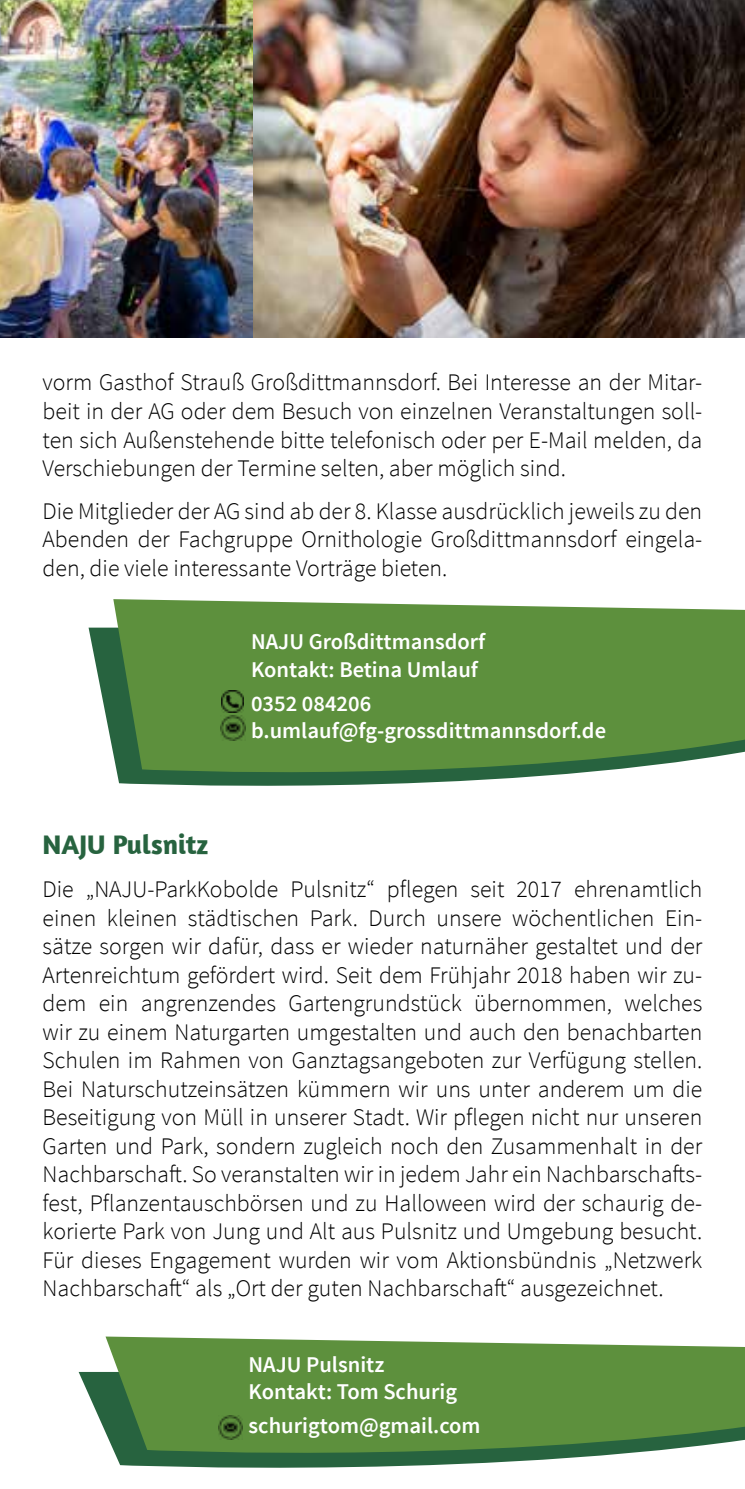
<style>
.page{position:relative;width:745px;height:1489px;background:#fff}
.page>*{position:absolute;margin:0;border:0;box-sizing:border-box;transform-origin:0 0}
.t1{font:700 27.5px "Amaranth";color:#27633f}
.t2{font:300 23.75px/28.5px "Source Sans Pro";color:#000;text-align:justify}
.t3{font:600 22.5px/27px "Source Sans Pro";color:#fff}
</style>
<div class="page">
<img style="left:0;top:0;width:744px;height:337px">
<svg style="left:79px;top:1371px;width:272px;height:97px"></svg>
<svg style="left:105px;top:1336px;width:639px;height:131px;background:#65944f"></svg>
<img style="left:218px;top:1415px;width:24px;height:24px">
<svg style="left:88px;top:627px;width:25px;height:125px"></svg>
<svg style="left:113px;top:599px;width:631px;height:187px;background:#64944b"></svg>
<img style="left:220px;top:715px;width:25px;height:25px">
<img style="left:221px;top:690px;width:22px;height:22px">
<p class="t2" style="left:43px;top:368px;width:660px">vorm Gasthof Strauß Großdittmannsdorf. Bei Interesse an der Mitar&shy;beit in der AG oder dem Besuch von einzelnen Veranstaltungen soll&shy;ten sich Außenstehende bitte telefonisch oder per E-Mail melden, da Verschiebungen der Termine selten, aber möglich sind.</p>
<p class="t2" style="left:43px;top:496px;width:660px">Die Mitglieder der AG sind ab der 8. Klasse ausdrücklich jeweils zu den Abenden der Fachgruppe Ornithologie Großdittmannsdorf eingela&shy;den, die viele interessante Vorträge bieten.</p>
<p class="t3" style="left:251px;top:629px;width:236px">NAJU Großdittmansdorf<br>Kontakt: Betina Umlauf</p>
<p class="t3" style="left:251px;top:690px;width:356px">0352 084206 b.umlauf@fg-grossdittmannsdorf.de</p>
<p class="t1" style="left:43px;top:827px;width:167px">NAJU Pulsnitz</p>
<p class="t2" style="left:43px;top:875px;width:660px">Die „NAJU-ParkKobolde Pulsnitz“ pflegen seit 2017 ehrenamtlich einen kleinen städtischen Park. Durch unsere wöchentlichen Ein&shy;sätze sorgen wir dafü r, dass er wieder naturnäher gestaltet und der Artenreichtum gefördert wird. Seit dem Frü hjahr 2018 haben wir zu&shy;dem ein angrenzendes Gartengrundstück ü bernommen, welches wir zu einem Naturgarten umgestalten und auch den benachbarten Schulen im Rahmen von Ganztagsangeboten zur Verfügung stellen.<br>Bei Naturschutzeinsätzen kü mmern wir uns unter anderem um die Beseitigung von Mü ll in unserer Stadt. Wir pflegen nicht nur unseren Garten und Park, sondern zugleich noch den Zusammenhalt in der Nachbarschaft. So veranstalten wir in jedem Jahr ein Nachbarschafts&shy;fest, Pflanzentauschbörsen und zu Halloween wird der schaurig de&shy;korierte Park von Jung und Alt aus Pulsnitz und Umgebung besucht.<br>Fü r dieses Engagement wurden wir vom Aktionsbü ndnis „Netzwerk Nachbarschaft“ als „Ort der guten Nachbarschaft“ ausgezeichnet.</p>
<p class="t3" style="left:248px;top:1351px;width:210px">NAJU Pulsnitz<br>Kontakt: Tom Schurig</p>
<p class="t3" style="left:248px;top:1412px;width:233px">schurigtom@gmail.com</p>
</div>
